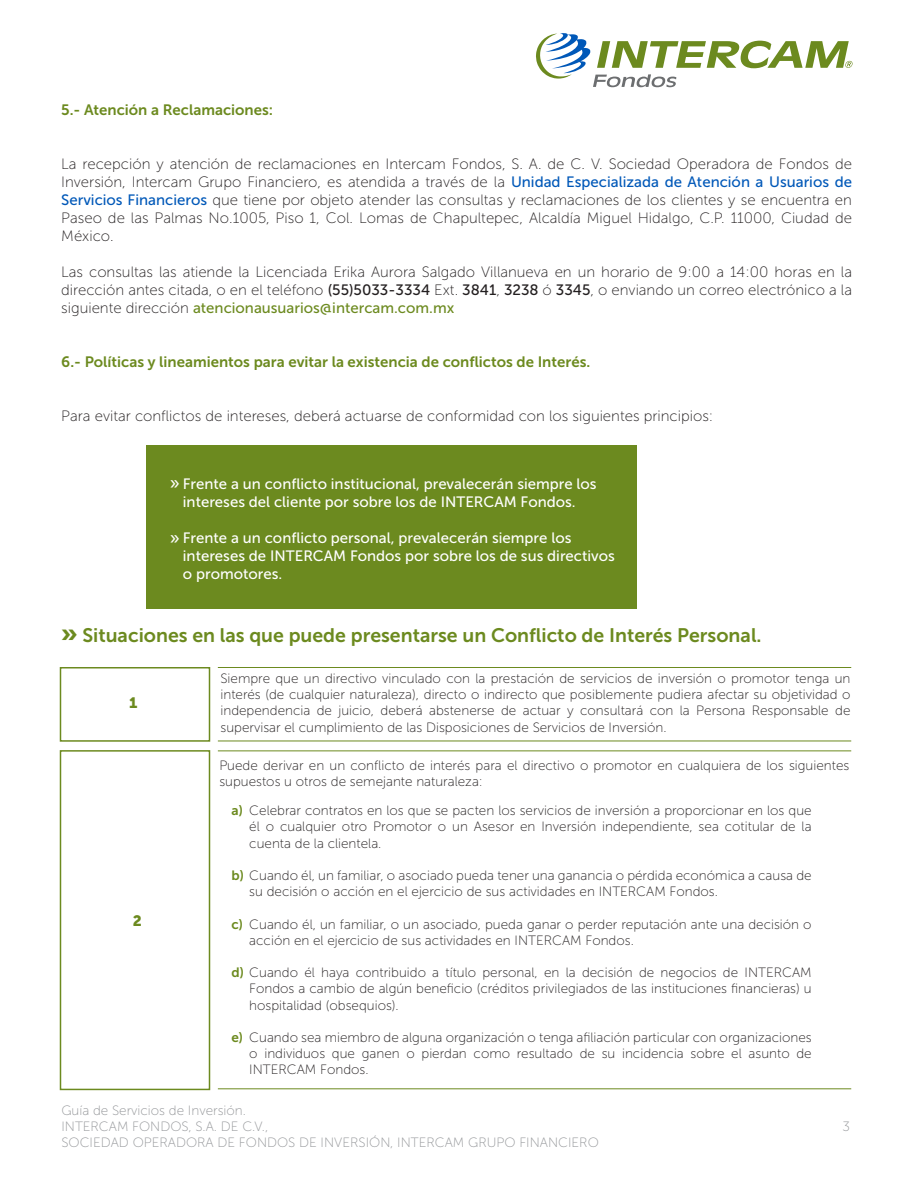
<style>
.page{position:relative;width:918px;height:1188px;background:#fff}
.page>*{position:absolute;margin:0;border:0;box-sizing:border-box;transform-origin:0 0}
.t1{font:19.5px "Museo Sans 700";color:#6c8a1f}
.t2{font:18px "Museo Sans 500";color:#fff}
.t3{font:15px/18px "Museo Sans 100";color:#231f20;text-align:justify}
.t4{font:15px/18px "Museo Sans 500";color:#fff}
.t5{font:15px "Museo Sans 700";color:#6c8a1f}
.t6{font:15px "Museo Sans 500";color:#6c8a1f}
.t7{font:15px "Museo Sans 900";color:#6c8a1f}
.t8{font:13.5px/16.2px "Museo Sans 100";color:#231f20;text-align:justify}
.t9{font:13.5px/16.2px "Museo Sans 100";color:#939598}
.t10{font:13.5px "Museo Sans 700";color:#6c8a1f}
.s1{font-family:"Museo Sans 500";color:#0058b8}
.s2{font-family:"Museo Sans 500"}
.s3{font-family:"Museo Sans 100";color:#231f20}
.s4{font-family:"Museo Sans 900";font-size:25.5px}
.s5{font-family:"Museo Sans 700";color:#6c8a1f}
</style>
<div class="page">
<svg style="left:536px;top:33px;width:317px;height:54px"></svg>
<div style="left:146px;top:446px;width:491px;height:163px;background:#6c8a1f"></div>
<div style="left:60px;top:667px;width:150px;height:75px;border:2px solid #6c8a1f"></div>
<div style="left:60px;top:750px;width:150px;height:340px;border:2px solid #6c8a1f"></div>
<hr style="left:218px;top:667px;width:633px;height:1px;background:#6c8a1f">
<hr style="left:218px;top:741px;width:633px;height:1px;background:#6c8a1f">
<hr style="left:218px;top:751px;width:633px;height:1px;background:#6c8a1f">
<hr style="left:218px;top:1088px;width:633px;height:1px;background:#6c8a1f">
<p class="t5" style="left:61px;top:101px;width:213px">5.- Atención a Reclamaciones:</p>
<p class="t3" style="left:61px;top:155px;width:792px">La recepción y atención de reclamaciones en Intercam Fondos, S. A. de C. V. Sociedad Operadora de Fondos de Inversión, Intercam Grupo Financiero, es atendida a través de la <span class="s1">Unidad Especializada de Atención a Usuarios de Servicios Financieros</span> que tiene por objeto atender las consultas y reclamaciones de los clientes y se encuentra en Paseo de las Palmas No.1005, Piso 1, Col. Lomas de Chapultepec, Alcaldía Miguel Hidalgo, C.P. 11000, Ciudad de México.</p>
<p class="t3" style="left:61px;top:263px;width:792px">Las consultas las atiende la Licenciada Erika Aurora Salgado Villanueva en un horario de 9:00 a 14:00 horas en la dirección antes citada, o en el teléfono <span class="s2">(55)5033-3334</span> Ext. <span class="s2">3841</span>, <span class="s2">3238</span> ó <span class="s2">3345</span>, o enviando un correo electrónico a la</p>
<p class="t6" style="left:61px;top:299px;width:395px"><span class="s3">siguiente dirección</span> atencionausuarios@intercam.com.mx</p>
<p class="t5" style="left:61px;top:353px;width:531px">6.- Políticas y lineamientos para evitar la existencia de conflictos de Interés.</p>
<p class="t3" style="left:61px;top:407px;width:654px">Para evitar conflictos de intereses, deberá actuarse de conformidad con los siguientes principios:</p>
<p class="t4" style="left:183px;top:475px;width:415px">Frente a un conflicto institucional, prevalecerán siempre los intereses del cliente por sobre los de INTERCAM Fondos.</p>
<p class="t4" style="left:183px;top:529px;width:433px">Frente a un conflicto personal, prevalecerán siempre los intereses de INTERCAM Fondos por sobre los de sus directivos o promotores.</p>
<h2 class="t2" style="left:169px;top:474px;width:12px">»</h2>
<h2 class="t2" style="left:169px;top:528px;width:12px">»</h2>
<h1 class="t1" style="left:61px;top:624px;width:702px"><span class="s4">»</span> Situaciones en las que puede presentarse un Conflicto de Interés Personal.</h1>
<p class="t7" style="left:129px;top:695px;width:10px">1</p>
<p class="t7" style="left:133px;top:912px;width:11px">2</p>
<p class="t8" style="left:220px;top:670px;width:632px">Siempre que un directivo vinculado con la prestación de servicios de inversión o promotor tenga un interés (de cualquier naturaleza), directo o indirecto que posiblemente pudiera afectar su objetividad o independencia de juicio, deberá abstenerse de actuar y consultará con la Persona Responsable de supervisar el cumplimiento de las Disposiciones de Servicios de Inversión.</p>
<p class="t8" style="left:219px;top:757px;width:632px">Puede derivar en un conflicto de interés para el directivo o promotor en cualquiera de los siguientes supuestos u otros de semejante naturaleza:</p>
<p class="t8" style="left:249px;top:803px;width:564px">Celebrar contratos en los que se pacten los servicios de inversión a proporcionar en los que él o cualquier otro Promotor o un Asesor en Inversión independiente, sea cotitular de la cuenta de la clientela.</p>
<p class="t8" style="left:249px;top:867px;width:564px;text-indent:-18px"><span class="s5">b)</span> Cuando él, un familiar, o asociado pueda tener una ganancia o pérdida económica a causa de su decisión o acción en el ejercicio de sus actividades en INTERCAM Fondos.</p>
<p class="t8" style="left:249px;top:916px;width:564px">Cuando él, un familiar, o un asociado, pueda ganar o perder reputación ante una decisión o acción en el ejercicio de sus actividades en INTERCAM Fondos.</p>
<p class="t8" style="left:249px;top:965px;width:564px;text-indent:-18px"><span class="s5">d)</span> Cuando él haya contribuido a título personal, en la decisión de negocios de INTERCAM Fondos a cambio de algún beneficio (créditos privilegiados de las instituciones financieras) u hospitalidad (obsequios).</p>
<p class="t8" style="left:249px;top:1029px;width:564px">Cuando sea miembro de alguna organización o tenga afiliación particular con organizaciones o individuos que ganen o pierdan como resultado de su incidencia sobre el asunto de INTERCAM Fondos.</p>
<p class="t10" style="left:231px;top:803px;width:13px">a)</p>
<p class="t10" style="left:231px;top:917px;width:13px">c)</p>
<p class="t10" style="left:231px;top:1030px;width:13px">e)</p>
<p class="t9" style="left:61px;top:1102px;width:539px">Guía de Servicios de Inversión.<br>INTERCAM FONDOS, S.A. DE C.V.,<br>SOCIEDAD OPERADORA DE FONDOS DE INVERSIÓN, INTERCAM GRUPO FINANCIERO</p>
<p class="t9" style="left:843px;top:1119px;width:9px">3</p>
</div>
